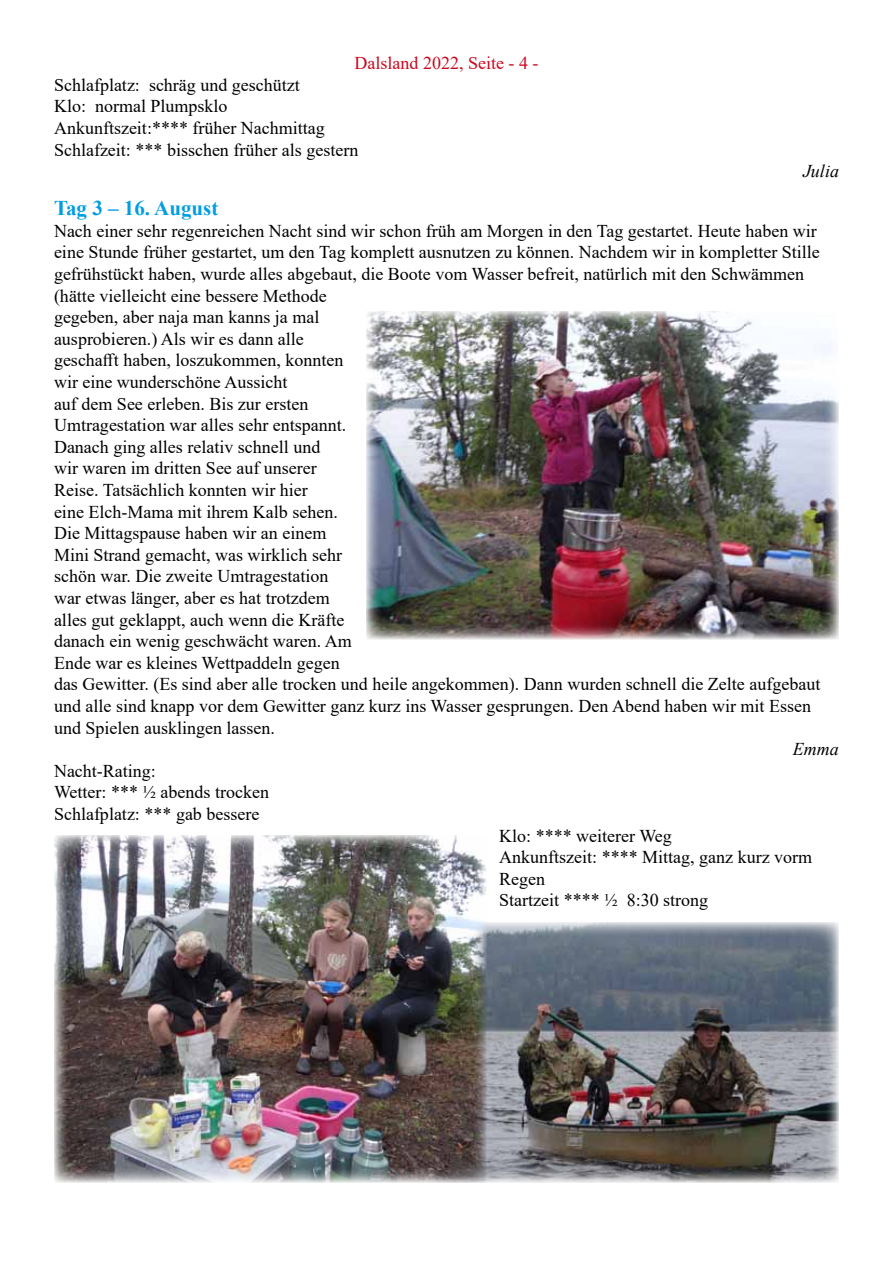
<style>
.page{position:relative;width:893px;height:1263px;background:#fff}
.page>*{position:absolute;margin:0;border:0;box-sizing:border-box;transform-origin:0 0}
.t1{font:700 21px "Times New Roman";color:#009ee0}
.t2{font:18px/21.6px "Times New Roman";color:#000}
.t3{font:18px "Times New Roman";color:#cd071e}
.t4{font:italic 18px "Times New Roman";color:#000}
</style>
<div class="page">
<img style="left:366px;top:311px;width:473px;height:328px">
<img style="left:486px;top:922px;width:353px;height:260px">
<img style="left:54px;top:835px;width:432px;height:347px">
<p class="t3" style="left:354px;top:50px;width:185px">Dalsland 2022, Seite - 4 -</p>
<p class="t2" style="left:54px;top:73px;width:306px">Schlafplatz: schräg und geschützt<br>Klo: normal Plumpsklo Ankunftszeit:**** früher Nachmittag Schlafzeit: *** bisschen früher als gestern</p>
<p class="t4" style="left:803px;top:159px;width:37px">Julia</p>
<p class="t1" style="left:54px;top:193px;width:166px">Tag 3 – 16. August</p>
<p class="t2" style="left:54px;top:219px;width:768px">Nach einer sehr regenreichen Nacht sind wir schon früh am Morgen in den Tag gestartet. Heute haben wir eine Stunde früher gestartet, um den Tag komplett ausnutzen zu können. Nachdem wir in kompletter Stille gefrühstückt haben, wurde alles abgebaut, die Boote vom Wasser befreit, natürlich mit den Schwämmen (hätte vielleicht eine bessere Methode<br>gegeben, aber naja man kanns ja mal<br>ausprobieren.) Als wir es dann alle<br>geschafft haben, loszukommen, konnten<br>wir eine wunderschöne Aussicht<br>auf dem See erleben. Bis zur ersten<br>Umtragestation war alles sehr entspannt.<br>Danach ging alles relativ schnell und<br>wir waren im dritten See auf unserer<br>Reise. Tatsächlich konnten wir hier<br>eine Elch-Mama mit ihrem Kalb sehen.<br>Die Mittagspause haben wir an einem<br>Mini Strand gemacht, was wirklich sehr<br>schön war. Die zweite Umtragestation<br>war etwas länger, aber es hat trotzdem<br>alles gut geklappt, auch wenn die Kräfte<br>danach ein wenig geschwächt waren. Am<br>Ende war es kleines Wettpaddeln gegen<br>das Gewitter. (Es sind aber alle trocken und heile angekommen). Dann wurden schnell die Zelte aufgebaut und alle sind knapp vor dem Gewitter ganz kurz ins Wasser gesprungen. Den Abend haben wir mit Essen und Spielen ausklingen lassen.</p>
<p class="t4" style="left:793px;top:737px;width:47px">Emma</p>
<p class="t2" style="left:54px;top:759px;width:217px">Nacht-Rating:<br>Wetter: *** ½ abends trocken<br>Schlafplatz: *** gab bessere</p>
<p class="t2" style="left:499px;top:824px;width:314px">Klo: **** weiterer Weg<br>Ankunftszeit: **** Mittag, ganz kurz vorm<br>Regen<br>Startzeit **** ½ 8:30 strong</p>
</div>
